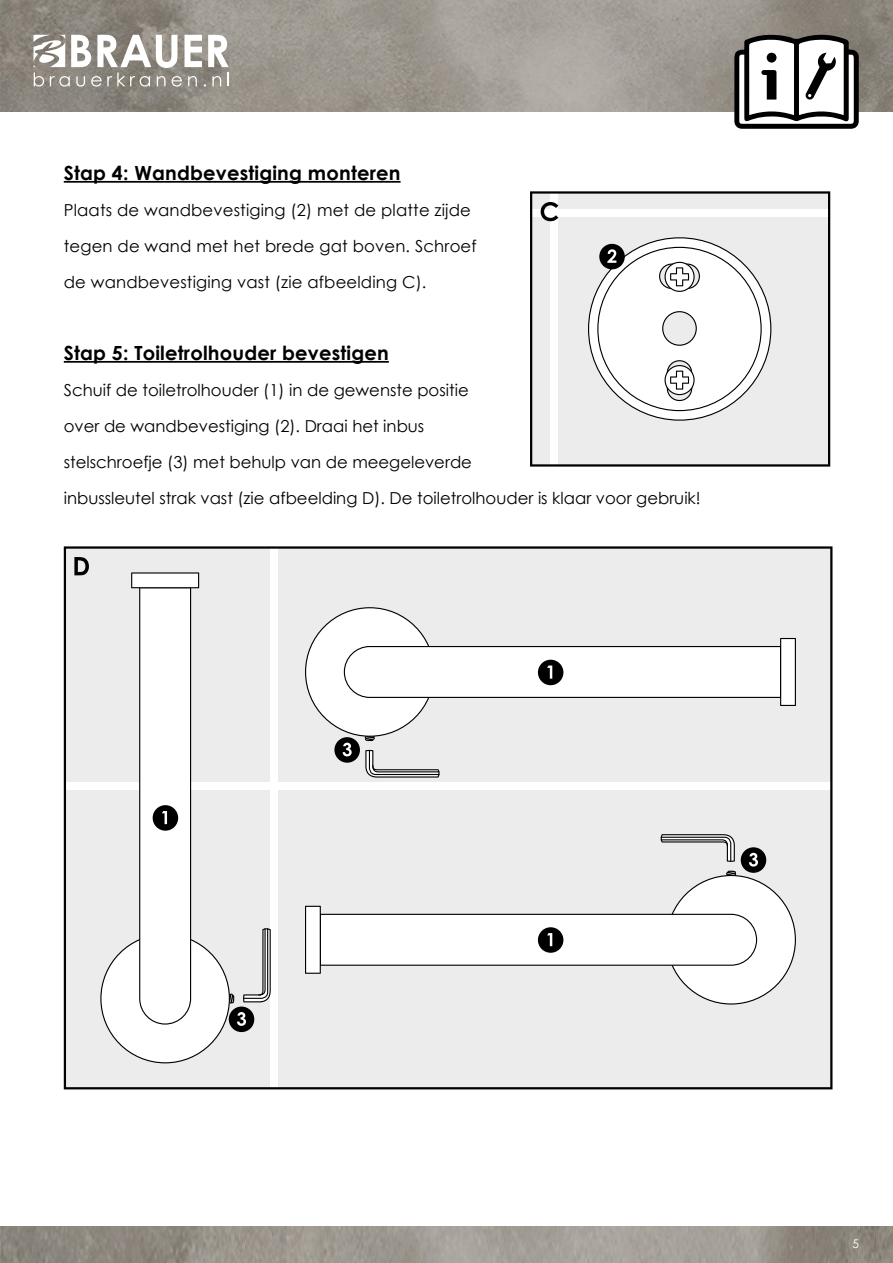
<style>
.page{position:relative;width:893px;height:1263px;background:#fff}
.page>*{position:absolute;margin:0;border:0;box-sizing:border-box;transform-origin:0 0}
.t1{font:700 19.5px "Century Gothic";letter-spacing:.01em;color:#000}
.t2{font:16.5px/36px "Century Gothic";color:#000}
.t3{font:12px "Century Gothic Pro";color:#fff}
</style>
<div class="page">
<img style="left:0;top:0;width:893px;height:112px">
<img style="left:0;top:1226px;width:893px;height:37px">
<svg style="left:34px;top:35px;width:195px;height:52px"></svg>
<svg style="left:734px;top:33px;width:125px;height:96px"></svg>
<div style="left:767px;top:53px;width:9px;height:10px;background:#000;border-radius:50%"></div>
<hr style="left:64px;top:181px;width:337px;height:2px;background:#000">
<hr style="left:64px;top:361px;width:325px;height:2px;background:#000">
<svg style="left:530px;top:191px;width:300px;height:276px;background:#dfdfdf"></svg>
<svg style="left:541px;top:202px;width:17px;height:19px"></svg>
<svg style="left:588px;top:237px;width:183px;height:184px"></svg>
<svg style="left:64px;top:546px;width:768px;height:543px;background:#e5e5e5"></svg>
<svg style="left:74px;top:557px;width:15px;height:18px"></svg>
<svg style="left:100px;top:572px;width:171px;height:491px"></svg>
<svg style="left:305px;top:834px;width:491px;height:170px"></svg>
<svg style="left:305px;top:607px;width:491px;height:170px"></svg>
<p class="t1" style="left:64px;top:158px;width:338px">Stap 4: Wandbevestiging monteren</p>
<p class="t2" style="left:64px;top:192px;width:414px">Plaats de wandbevestiging (2) met de platte zijde tegen de wand met het brede gat boven. Schroef de wandbevestiging vast (zie afbeelding C).</p>
<p class="t1" style="left:64px;top:338px;width:327px">Stap 5: Toiletrolhouder bevestigen</p>
<p class="t2" style="left:64px;top:372px;width:638px">Schuif de toiletrolhouder (1) in de gewenste positie<br>over de wandbevestiging (2). Draai het inbus<br>stelschroefje (3) met behulp van de meegeleverde<br>inbussleutel strak vast (zie afbeelding D). De toiletrolhouder is klaar voor gebruik!</p>
<p class="t3" style="left:852px;top:1237px;width:8px">5</p>
</div>
